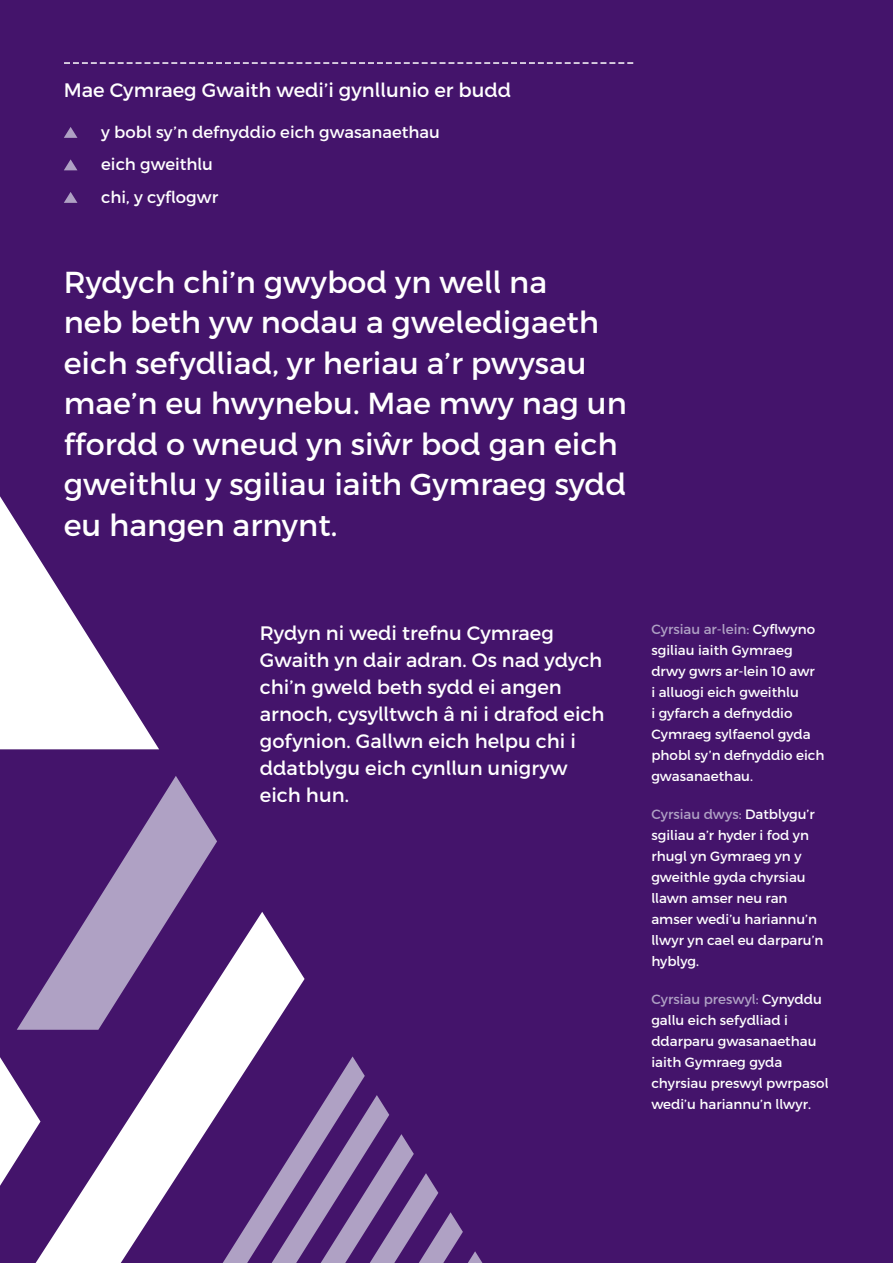
<style>
.page{position:relative;width:893px;height:1263px;background:#44146b}
.page>*{position:absolute;margin:0;border:0;box-sizing:border-box;transform-origin:0 0}
.t1{font:30.3px/40.5px "Cymraeg";color:#fff}
.t2{font:19.5px/27px "Cymraeg";color:#fff}
.t3{font:16.5px/32.5px "Cymraeg";color:#fff}
.t4{font:13.5px/21px "Cymraeg";color:#fff}
.s1{color:#afa1c4}
</style>
<div class="page">
<svg style="left:64px;top:127px;width:13px;height:11px"></svg>
<svg style="left:64px;top:159px;width:13px;height:11px"></svg>
<svg style="left:64px;top:192px;width:13px;height:11px"></svg>
<svg style="left:64px;top:62px;width:569px;height:2px"></svg>
<svg style="left:0;top:496px;width:159px;height:253px"></svg>
<svg style="left:17px;top:776px;width:200px;height:254px"></svg>
<svg style="left:0;top:1057px;width:36px;height:129px"></svg>
<svg style="left:36px;top:912px;width:269px;height:351px"></svg>
<svg style="left:223px;top:1056px;width:259px;height:207px"></svg>
<h2 class="t2" style="left:64px;top:76px;width:449px">Mae Cymraeg Gwaith wedi’i gynllunio er budd</h2>
<p class="t3" style="left:101px;top:116px;width:340px">y bobl sy’n defnyddio eich gwasanaethau eich gweithlu<br>chi, y cyflogwr</p>
<h1 class="t1" style="left:64px;top:262px;width:564px">Rydych chi’n gwybod yn well na<br>neb beth yw nodau a gweledigaeth eich sefydliad, yr heriau a’r pwysau mae’n eu hwynebu. Mae mwy nag un ffordd o wneud yn siŵr bod gan eich gweithlu y sgiliau iaith Gymraeg sydd eu hangen arnynt.</h1>
<h2 class="t2" style="left:260px;top:619px;width:346px">Rydyn ni wedi trefnu Cymraeg<br>Gwaith yn dair adran. Os nad ydych chi’n gweld beth sydd ei angen arnoch, cysylltwch â ni i drafod eich gofynion. Gallwn eich helpu chi i ddatblygu eich cynllun unigryw eich hun.</h2>
<p class="t4" style="left:651px;top:619px;width:175px"><span class="s1">Cyrsiau ar-lein:</span> Cyflwyno sgiliau iaith Gymraeg drwy gwrs ar-lein 10 awr<br>i alluogi eich gweithlu<br>i gyfarch a defnyddio<br>Cymraeg sylfaenol gyda phobl sy’n defnyddio eich gwasanaethau.</p>
<p class="t4" style="left:651px;top:804px;width:174px"><span class="s1">Cyrsiau dwys:</span> Datblygu’r sgiliau a’r hyder i fod yn rhugl yn Gymraeg yn y gweithle gyda chyrsiau llawn amser neu ran amser wedi’u hariannu’n llwyr yn cael eu darparu’n hyblyg.</p>
<p class="t4" style="left:651px;top:989px;width:179px"><span class="s1">Cyrsiau preswyl:</span> Cynyddu gallu eich sefydliad i ddarparu gwasanaethau iaith Gymraeg gyda chyrsiau preswyl pwrpasol wedi’u hariannu’n llwyr.</p>
</div>
